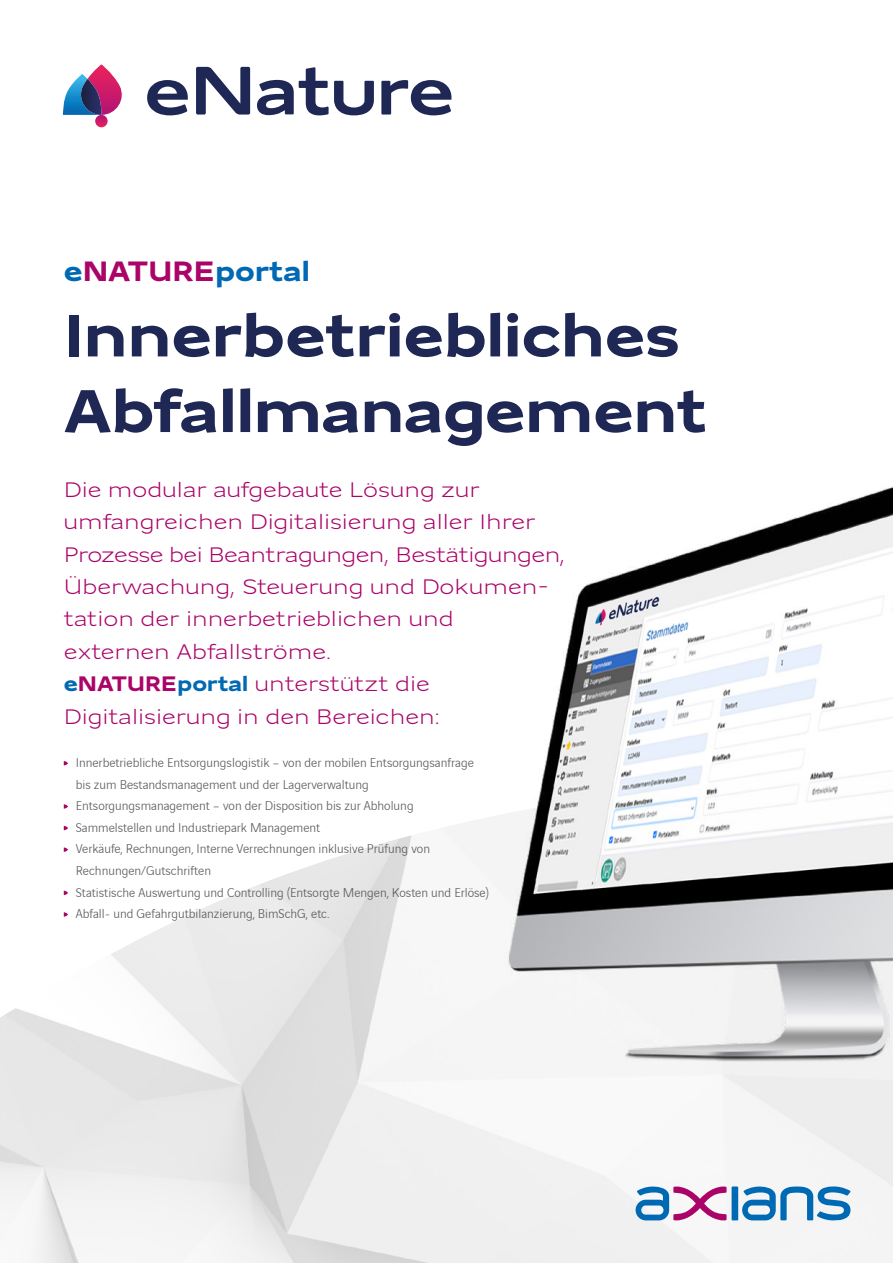
<style>
.page{position:relative;width:893px;height:1263px;background:#fff}
.page>*{position:absolute;margin:0;border:0;box-sizing:border-box;transform-origin:0 0}
.t1{font:700 64.5px/75.6px "Vinci Sans Expanded";color:#1f2855}
.t2{font:700 30px "Vinci Sans Expanded";color:#0069b4}
.t3{font:300 22.5px/32.4px "Vinci Sans Expanded";color:#aa0469}
.t4{font:300 13.5px/21.6px "Vinci Sans";color:#575756}
.s1{color:#aa0469}
.s2{font-weight:700;color:#0069b4}
.s3{font-weight:700}
</style>
<div class="page">
<img style="left:0;top:804px;width:893px;height:459px">
<img style="left:454px;top:486px;width:439px;height:592px">
<svg style="left:64px;top:761px;width:4px;height:4px"></svg>
<svg style="left:64px;top:804px;width:4px;height:5px"></svg>
<svg style="left:64px;top:826px;width:4px;height:4px"></svg>
<svg style="left:64px;top:847px;width:4px;height:5px"></svg>
<svg style="left:64px;top:891px;width:4px;height:4px"></svg>
<svg style="left:64px;top:912px;width:4px;height:5px"></svg>
<div style="left:732px;top:1186px;width:6px;height:34px;background:#0069b4"></div>
<svg style="left:636px;top:1186px;width:90px;height:34px"></svg>
<svg style="left:742px;top:1186px;width:108px;height:34px"></svg>
<svg style="left:147px;top:80px;width:41px;height:35px"></svg>
<svg style="left:196px;top:67px;width:54px;height:48px"></svg>
<svg style="left:257px;top:67px;width:117px;height:48px"></svg>
<svg style="left:381px;top:80px;width:70px;height:35px"></svg>
<svg style="left:62px;top:64px;width:60px;height:63px"></svg>
<h2 class="t2" style="left:64px;top:248px;width:248px">e<span class="s1">NATURE</span>portal</h2>
<h1 class="t1" style="left:64px;top:291px;width:645px">Innerbetriebliches<br>Abfallmanagement</h1>
<p class="t3" style="left:64px;top:472px;width:503px">Die modular aufgebaute Lösung zur umfangreichen Digitalisierung aller Ihrer Prozesse bei Beantragungen, Bestätigungen, Überwachung, Steuerung und Dokumen&shy;tation der innerbetrieblichen und<br>externen Abfallströme.<br><span class="s2">e</span><span class="s3">NATURE</span><span class="s2">portal</span> unterstützt die Digitalisierung in den Bereichen:</p>
<p class="t4" style="left:76px;top:750px;width:414px">Innerbetriebliche Entsorgungslogistik – von der mobilen Entsorgungsanfrage bis zum Bestandsmanagement und der Lagerverwaltung Entsorgungsmanagement – von der Disposition bis zur Abholung Sammelstellen und Industriepark Management<br>Verkäufe, Rechnungen, Interne Verrechnungen inklusive Prüfung von Rechnungen/Gutschriften<br>Statistische Auswertung und Controlling (Entsorgte Mengen, Kosten und Erlöse)<br>Abfall- und Gefahrgutbilanzierung, BimSchG, etc.</p>
</div>
